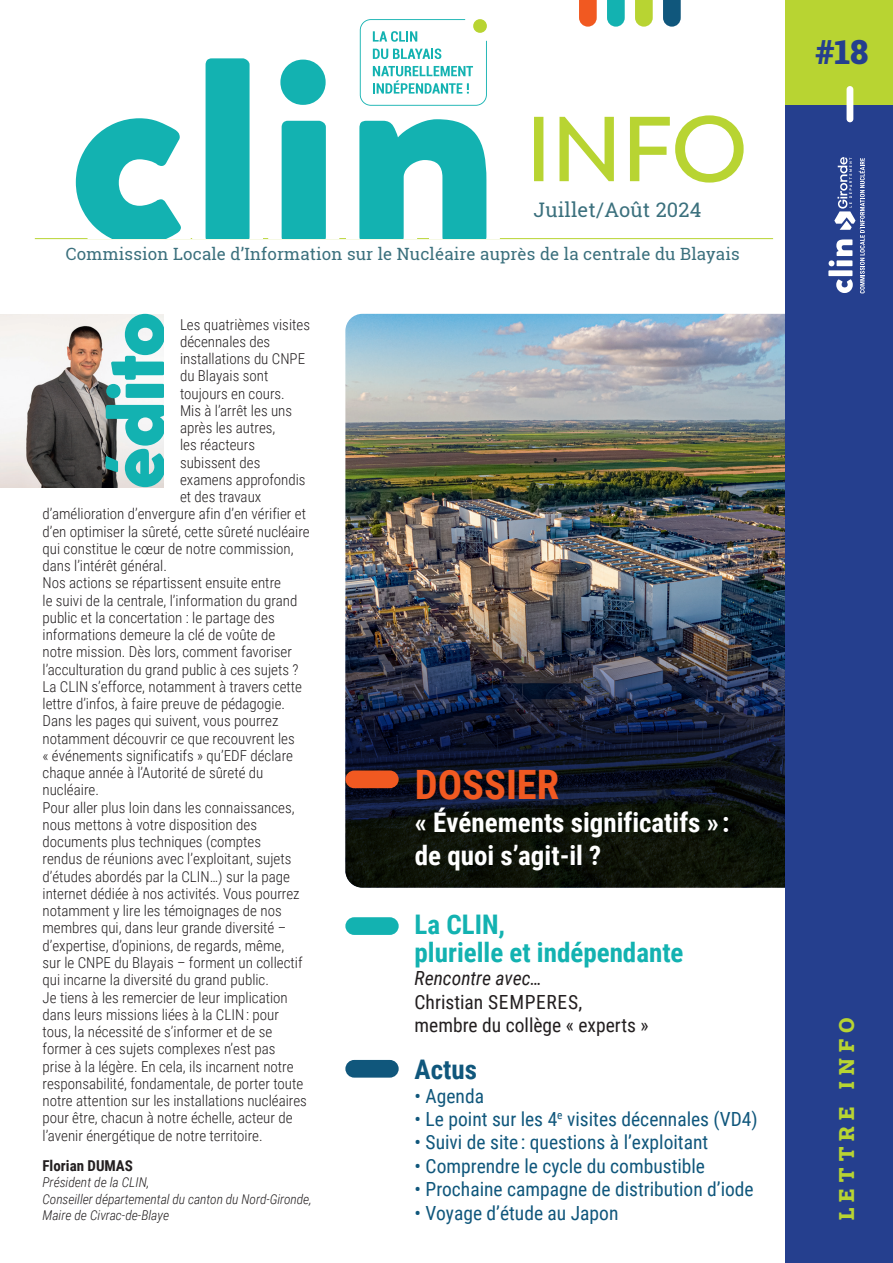
<style>
.page{position:relative;width:893px;height:1263px;background:#fff}
.page>*{position:absolute;margin:0;border:0;box-sizing:border-box;transform-origin:0 0}
.t1{font:800 248.55px "Coco Gothic";color:#13b2b1}
.Style_de_paragraphe_1{font:700 40.5px "Roboto Condensed";color:#f15921}
.t2{font:900 33.6px "Roboto Slab";color:#253f8e}
.Style_de_paragraphe_1-2{font:700 27px/33px "Roboto Condensed";color:#fff}
.Style_de_paragraphe_1-3{font:700 27px "Roboto Condensed";color:#13b2b1}
.Style_de_paragraphe_1-4{font:700 27px "Roboto Condensed";color:#10577c}
.t3{font:900 21px "Roboto Slab";letter-spacing:.3em;color:#b8d432}
.Style_de_paragraphe_1-5{font:20.1px "Roboto Slab";letter-spacing:.01em;color:#3b707d}
.Style_de_paragraphe_1-6{font:19.5px "Roboto Condensed";color:#10577c}
.Style_de_paragraphe_1-7{font:19.5px/23.4px "Roboto Condensed";color:#231f20}
.Style_de_paragraphe_1-8{font:italic 19.5px "Roboto Condensed";color:#231f20}
.Style_de_paragraphe_1-9{font:16.95px "Roboto Slab";letter-spacing:.01em;color:#3b707d}
.Style_de_paragraphe_1-10{font:300 15px/17.2px "Roboto Condensed";color:#231f20}
.Style_de_paragraphe_1-11{font:700 15px "Roboto Condensed";color:#231f20}
.Style_de_paragraphe_1-12{font:italic 300 13.5px/16.2px "Roboto Condensed";letter-spacing:-.005em;color:#231f20}
</style>
<div class="page">
<div style="left:345px;top:1060px;width:54px;height:17px;background:#10577c;border-radius:9px"></div>
<img style="left:345px;top:314px;width:441px;height:178px">
<img style="left:345px;top:479px;width:487px;height:409px;border-radius:17px">
<img style="left:0;top:315px;width:106px;height:172px">
<svg style="left:106px;top:314px;width:57px;height:173px"></svg>
<svg style="left:607px;top:0;width:18px;height:27px"></svg>
<svg style="left:579px;top:0;width:18px;height:27px"></svg>
<svg style="left:635px;top:0;width:18px;height:27px"></svg>
<svg style="left:663px;top:0;width:18px;height:27px"></svg>
<hr style="left:35px;top:238px;width:738px;height:1px;background:#b8d432">
<svg style="left:534px;top:115px;width:210px;height:68px"></svg>
<div style="left:345px;top:917px;width:54px;height:18px;background:#13b2b1;border-radius:9px"></div>
<div style="left:345px;top:770px;width:54px;height:18px;background:#f15921;border-radius:9px"></div>
<div style="left:786px;top:104px;width:107px;height:1159px;background:#253f8e"></div>
<svg style="left:828px;top:157px;width:37px;height:136px"></svg>
<div style="left:786px;top:0;width:107px;height:104px;background:#b8d432"></div>
<div style="left:846px;top:86px;width:7px;height:36px;background:#fff;border-radius:3px"></div>
<svg style="left:360px;top:19px;width:127px;height:87px"></svg>
<div style="left:473px;top:19px;width:14px;height:14px;background:#b8d432;border-radius:50%"></div>
<p class="t1" style="left:66px;top:-36px;width:434px">clin</p>
<p class="Style_de_paragraphe_1-5" style="left:534px;top:196px;width:169px">Juillet/Août 2024</p>
<p class="Style_de_paragraphe_1-9" style="left:66px;top:242px;width:675px">Commission Locale d’Information sur le Nucléaire auprès de la centrale du Blayais</p>
<p class="Style_de_paragraphe_1-10" style="left:180px;top:315px;width:132px">Les quatrièmes visites</p>
<p class="Style_de_paragraphe_1-10" style="left:180px;top:332px;width:92px">décennales des</p>
<p class="Style_de_paragraphe_1-10" style="left:180px;top:350px;width:127px">installations du CNPE</p>
<p class="Style_de_paragraphe_1-10" style="left:180px;top:367px;width:90px">du Blayais sont</p>
<p class="Style_de_paragraphe_1-10" style="left:180px;top:384px;width:106px">toujours en cours.</p>
<p class="Style_de_paragraphe_1-10" style="left:180px;top:401px;width:114px">Mis à l’arrêt les uns</p>
<p class="Style_de_paragraphe_1-10" style="left:180px;top:419px;width:97px">après les autres,</p>
<p class="Style_de_paragraphe_1-10" style="left:180px;top:436px;width:77px">les réacteurs</p>
<p class="Style_de_paragraphe_1-10" style="left:180px;top:453px;width:82px">subissent des</p>
<p class="Style_de_paragraphe_1-10" style="left:180px;top:470px;width:127px">examens approfondis</p>
<p class="Style_de_paragraphe_1-10" style="left:180px;top:488px;width:83px">et des travaux</p>
<p class="Style_de_paragraphe_1-10" style="left:43px;top:505px;width:265px">d’amélioration d’envergure afin d’en vérifier et</p>
<p class="Style_de_paragraphe_1-10" style="left:43px;top:522px;width:269px">d’en optimiser la sûreté, cette sûreté nucléaire</p>
<p class="Style_de_paragraphe_1-10" style="left:43px;top:539px;width:253px">qui constitue le cœur de notre commission,</p>
<p class="Style_de_paragraphe_1-10" style="left:43px;top:557px;width:126px">dans l’intérêt général.</p>
<p class="Style_de_paragraphe_1-10" style="left:43px;top:574px;width:261px">Nos actions se répartissent ensuite entre<br>le suivi de la centrale, l’information du grand public et la concertation : le partage des informations demeure la clé de voûte de notre mission. Dès lors, comment favoriser l’acculturation du grand public à ces sujets ?<br>La CLIN s’efforce, notamment à travers cette lettre d’infos, à faire preuve de pédagogie.<br>Dans les pages qui suivent, vous pourrez notamment découvrir ce que recouvrent les « événements significatifs » qu’EDF déclare chaque année à l’Autorité de sûreté du nucléaire.</p>
<p class="Style_de_paragraphe_1-10" style="left:43px;top:798px;width:262px">Pour aller plus loin dans les connaissances, nous mettons à votre disposition des documents plus techniques (comptes rendus de réunions avec l’exploitant, sujets d’études abordés par la CLIN…) sur la page internet dédiée à nos activités. Vous pourrez notamment y lire les témoignages de nos membres qui, dans leur grande diversité – d’expertise, d’opinions, de regards, même, sur le CNPE du Blayais – forment un collectif qui incarne la diversité du grand public.</p>
<p class="Style_de_paragraphe_1-10" style="left:43px;top:988px;width:266px">Je tiens à les remercier de leur implication dans leurs missions liées à la CLIN : pour tous, la nécessité de s’informer et de se former à ces sujets complexes n’est pas prise à la légère. En cela, ils incarnent notre responsabilité, fondamentale, de porter toute notre attention sur les installations nucléaires pour être, chacun à notre échelle, acteur de l’avenir énergétique de notre territoire.</p>
<p class="Style_de_paragraphe_1-11" style="left:43px;top:1155px;width:92px">Florian DUMAS</p>
<p class="Style_de_paragraphe_1-12" style="left:43px;top:1174px;width:108px">Président de la CLIN,</p>
<p class="Style_de_paragraphe_1-12" style="left:43px;top:1190px;width:271px">Conseiller départemental du canton du Nord-Gironde,<br>Maire de Civrac-de-Blaye</p>
<p class="Style_de_paragraphe_1" style="left:415px;top:756px;width:146px">DOSSIER</p>
<p class="Style_de_paragraphe_1-2" style="left:415px;top:804px;width:316px">« Événements significatifs » : de quoi s’agit-il ?</p>
<p class="Style_de_paragraphe_1-3" style="left:415px;top:906px;width:92px">La CLIN,</p>
<p class="Style_de_paragraphe_1-3" style="left:415px;top:933px;width:270px">plurielle et indépendante</p>
<p class="Style_de_paragraphe_1-8" style="left:415px;top:965px;width:129px">Rencontre avec…</p>
<p class="Style_de_paragraphe_1-7" style="left:415px;top:989px;width:235px">Christian SEMPERES, membre du collège « experts »</p>
<p class="Style_de_paragraphe_1-4" style="left:415px;top:1050px;width:64px">Actus</p>
<p class="Style_de_paragraphe_1-6" style="left:415px;top:1082px;width:71px">• Agenda</p>
<p class="Style_de_paragraphe_1-6" style="left:415px;top:1105px;width:345px">• Le point sur les 4<sup>e</sup> visites décennales (VD4)</p>
<p class="Style_de_paragraphe_1-6" style="left:415px;top:1129px;width:295px">• Suivi de site : questions à l’exploitant</p>
<p class="Style_de_paragraphe_1-6" style="left:415px;top:1152px;width:292px">• Comprendre le cycle du combustible</p>
<p class="Style_de_paragraphe_1-6" style="left:415px;top:1175px;width:341px">• Prochaine campagne de distribution d’iode</p>
<p class="Style_de_paragraphe_1-6" style="left:415px;top:1199px;width:205px">• Voyage d’étude au Japon</p>
<p class="t2" style="left:816px;top:29px;width:54px">#18</p>
<p class="t3" style="left:832px;top:1220px;width:204px;rotate:-90deg">LETTRE INFO</p>
</div>
